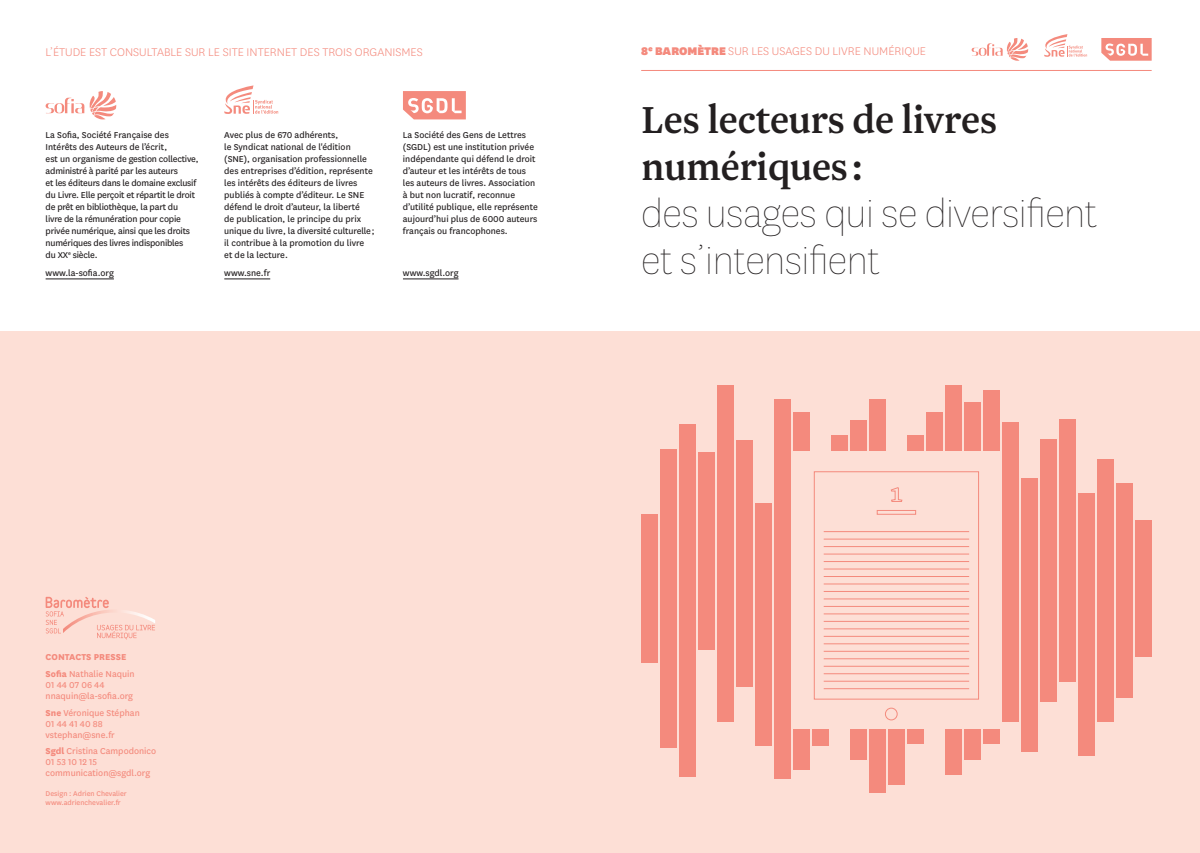
<style>
.page{position:relative;width:1200px;height:853px;background:#fff}
.page>*{position:absolute;margin:0;border:0;box-sizing:border-box;transform-origin:0 0}
.t1{font:100 44px/47px "National";letter-spacing:-.01em;color:#231f20}
.t2{font:500 44px/47px "Newzald";letter-spacing:-.01em;color:#231f20}
.t3{font:300 13px "National";color:#f48a7d}
.t4{font:10px/12px "National";color:#231f20}
.t5{font:10px/12px "National";letter-spacing:-.02em;color:#231f20}
.t6{font:10px/11px "National";color:#f48a7d}
.t7{font:800 10px/16.7px "National";color:#f48a7d}
.t8{font:8px/9px "National";color:#f48a7d}
.s1{font-weight:900}
.s2{font-weight:400}
.s3{font-weight:800}
</style>
<div class="page">
<div style="left:0;top:331px;width:1199px;height:521px;background:#fddfd6"></div>
<div style="left:660px;top:449px;width:16px;height:298px;background:#f48a7d"></div>
<div style="left:793px;top:412px;width:16px;height:38px;background:#f48a7d"></div>
<div style="left:641px;top:513px;width:16px;height:148px;background:#f48a7d"></div>
<div style="left:679px;top:424px;width:16px;height:352px;background:#f48a7d"></div>
<div style="left:736px;top:440px;width:16px;height:246px;background:#f48a7d"></div>
<div style="left:755px;top:503px;width:16px;height:242px;background:#f48a7d"></div>
<div style="left:717px;top:385px;width:16px;height:336px;background:#f48a7d"></div>
<div style="left:698px;top:452px;width:16px;height:197px;background:#f48a7d"></div>
<div style="left:850px;top:420px;width:16px;height:30px;background:#f48a7d"></div>
<div style="left:964px;top:402px;width:16px;height:48px;background:#f48a7d"></div>
<div style="left:926px;top:412px;width:16px;height:38px;background:#f48a7d"></div>
<div style="left:945px;top:385px;width:16px;height:65px;background:#f48a7d"></div>
<div style="left:983px;top:390px;width:16px;height:60px;background:#f48a7d"></div>
<div style="left:831px;top:435px;width:16px;height:15px;background:#f48a7d"></div>
<div style="left:774px;top:399px;width:16px;height:378px;background:#f48a7d"></div>
<div style="left:907px;top:435px;width:16px;height:15px;background:#f48a7d"></div>
<div style="left:869px;top:399px;width:16px;height:51px;background:#f48a7d"></div>
<div style="left:1040px;top:439px;width:16px;height:262px;background:#f48a7d"></div>
<div style="left:1021px;top:478px;width:16px;height:273px;background:#f48a7d"></div>
<div style="left:1078px;top:492px;width:16px;height:262px;background:#f48a7d"></div>
<div style="left:1059px;top:419px;width:16px;height:262px;background:#f48a7d"></div>
<div style="left:983px;top:728px;width:16px;height:14px;background:#f48a7d"></div>
<div style="left:1002px;top:422px;width:16px;height:299px;background:#f48a7d"></div>
<div style="left:1135px;top:520px;width:16px;height:136px;background:#f48a7d"></div>
<div style="left:1116px;top:483px;width:16px;height:214px;background:#f48a7d"></div>
<div style="left:1097px;top:459px;width:16px;height:262px;background:#f48a7d"></div>
<div style="left:850px;top:728px;width:16px;height:31px;background:#f48a7d"></div>
<div style="left:964px;top:728px;width:16px;height:31px;background:#f48a7d"></div>
<div style="left:793px;top:728px;width:16px;height:40px;background:#f48a7d"></div>
<div style="left:812px;top:728px;width:16px;height:17px;background:#f48a7d"></div>
<div style="left:869px;top:728px;width:16px;height:64px;background:#f48a7d"></div>
<div style="left:945px;top:728px;width:16px;height:45px;background:#f48a7d"></div>
<div style="left:907px;top:728px;width:16px;height:14px;background:#f48a7d"></div>
<div style="left:888px;top:728px;width:16px;height:55px;background:#f48a7d"></div>
<div style="left:814px;top:471px;width:164px;height:228px;border:1px solid #f48a7d"></div>
<svg style="left:891px;top:487px;width:11px;height:14px"></svg>
<hr style="left:823px;top:531px;width:146px;height:1px;background:#f48a7d">
<hr style="left:823px;top:538px;width:146px;height:1px;background:#f48a7d">
<hr style="left:823px;top:546px;width:146px;height:1px;background:#f48a7d">
<hr style="left:823px;top:553px;width:146px;height:1px;background:#f48a7d">
<hr style="left:823px;top:561px;width:146px;height:1px;background:#f48a7d">
<hr style="left:823px;top:568px;width:146px;height:1px;background:#f48a7d">
<hr style="left:823px;top:576px;width:146px;height:1px;background:#f48a7d">
<hr style="left:823px;top:583px;width:146px;height:1px;background:#f48a7d">
<hr style="left:823px;top:591px;width:146px;height:1px;background:#f48a7d">
<hr style="left:823px;top:598px;width:146px;height:1px;background:#f48a7d">
<hr style="left:823px;top:605px;width:146px;height:1px;background:#f48a7d">
<hr style="left:823px;top:613px;width:146px;height:1px;background:#f48a7d">
<hr style="left:823px;top:620px;width:146px;height:1px;background:#f48a7d">
<hr style="left:823px;top:628px;width:146px;height:1px;background:#f48a7d">
<hr style="left:823px;top:635px;width:146px;height:1px;background:#f48a7d">
<hr style="left:823px;top:643px;width:146px;height:1px;background:#f48a7d">
<hr style="left:823px;top:650px;width:146px;height:1px;background:#f48a7d">
<hr style="left:823px;top:658px;width:146px;height:1px;background:#f48a7d">
<hr style="left:823px;top:665px;width:146px;height:1px;background:#f48a7d">
<hr style="left:823px;top:673px;width:146px;height:1px;background:#f48a7d">
<hr style="left:823px;top:680px;width:146px;height:1px;background:#f48a7d">
<hr style="left:823px;top:688px;width:146px;height:1px;background:#f48a7d">
<div style="left:877px;top:510px;width:38px;height:4px;border:1px solid #f48a7d"></div>
<div style="left:885px;top:707px;width:12px;height:12px;border:1px solid #f48a7d;border-radius:50%"></div>
<svg style="left:1101px;top:38px;width:50px;height:23px"></svg>
<svg style="left:971px;top:38px;width:57px;height:23px"></svg>
<hr style="left:641px;top:70px;width:510px;height:1px;background:#f48a7d">
<svg style="left:1044px;top:34px;width:43px;height:23px"></svg>
<svg style="left:46px;top:596px;width:109px;height:43px"></svg>
<svg style="left:46px;top:91px;width:70px;height:28px"></svg>
<svg style="left:224px;top:85px;width:54px;height:29px"></svg>
<svg style="left:403px;top:91px;width:63px;height:28px"></svg>
<hr style="left:46px;top:278px;width:68px;height:1px;background:#231f20">
<hr style="left:224px;top:278px;width:46px;height:1px;background:#231f20">
<hr style="left:403px;top:278px;width:55px;height:1px;background:#231f20">
<svg style="left:1193px;top:846px;width:7px;height:7px"></svg>
<h2 class="t3" style="left:46px;top:43px;width:379px">L’ÉTUDE EST CONSULTABLE SUR LE SITE INTERNET DES TROIS ORGANISMES</h2>
<p class="t5" style="left:46px;top:128px;width:154px">La Sofia, Société Française des Intérêts des Auteurs de l’écrit,<br>est un organisme de gestion collective, administré à parité par les auteurs<br>et les éditeurs dans le domaine exclusif du Livre. Elle perçoit et répartit le droit de prêt en bibliothèque, la part du<br>livre de la rémunération pour copie privée numérique, ainsi que les droits numériques des livres indisponibles<br>du XX<sup>e</sup> siècle.</p>
<p class="t4" style="left:46px;top:266px;width:70px">www.la-sofia.org</p>
<p class="t4" style="left:224px;top:128px;width:152px">Avec plus de 670 adhérents,<br>le Syndicat national de l'édition (SNE), organisation professionnelle des entreprises d’édition, représente les intérêts des éditeurs de livres publiés à compte d’éditeur. Le SNE défend le droit d’auteur, la liberté<br>de publication, le principe du prix unique du livre, la diversité culturelle ; il contribue à la promotion du livre et de la lecture.</p>
<p class="t4" style="left:224px;top:266px;width:47px">www.sne.fr</p>
<p class="t4" style="left:403px;top:128px;width:136px">La Société des Gens de Lettres (SGDL) est une institution privée indépendante qui défend le droit d’auteur et les intérêts de tous les auteurs de livres. Association à but non lucratif, reconnue d’utilité publique, elle représente aujourd’hui plus de 6000 auteurs français ou francophones.</p>
<p class="t4" style="left:403px;top:266px;width:57px">www.sgdl.org</p>
<h2 class="t3" style="left:641px;top:43px;width:286px"><span class="s1">8e BAROMÈTRE</span> SUR LES USAGES DU LIVRE NUMÉRIQUE</h2>
<h1 class="t2" style="left:641px;top:95px;width:357px">Les lecteurs de livres numériques :</h1>
<h1 class="t1" style="left:641px;top:189px;width:458px">des usages qui se diversifient et s’intensifient</h1>
<p class="t7" style="left:46px;top:647px;width:91px">CONTACTS PRESSE<br>Sofia <span class="s2">Nathalie Naquin</span></p>
<p class="t6" style="left:46px;top:678px;width:89px">01 44 07 06 44 nnaquin@la-sofia.org</p>
<p class="t6" style="left:46px;top:706px;width:96px"><span class="s3">Sne</span> Véronique Stéphan<br>01 44 41 40 88 vstephan@sne.fr</p>
<p class="t6" style="left:46px;top:744px;width:112px"><span class="s3">Sgdl</span> Cristina Campodonico<br>01 53 10 12 15 communication@sgdl.org</p>
<p class="t8" style="left:46px;top:788px;width:83px">Design : Adrien Chevalier www.adrienchevalier.fr</p>
</div>
